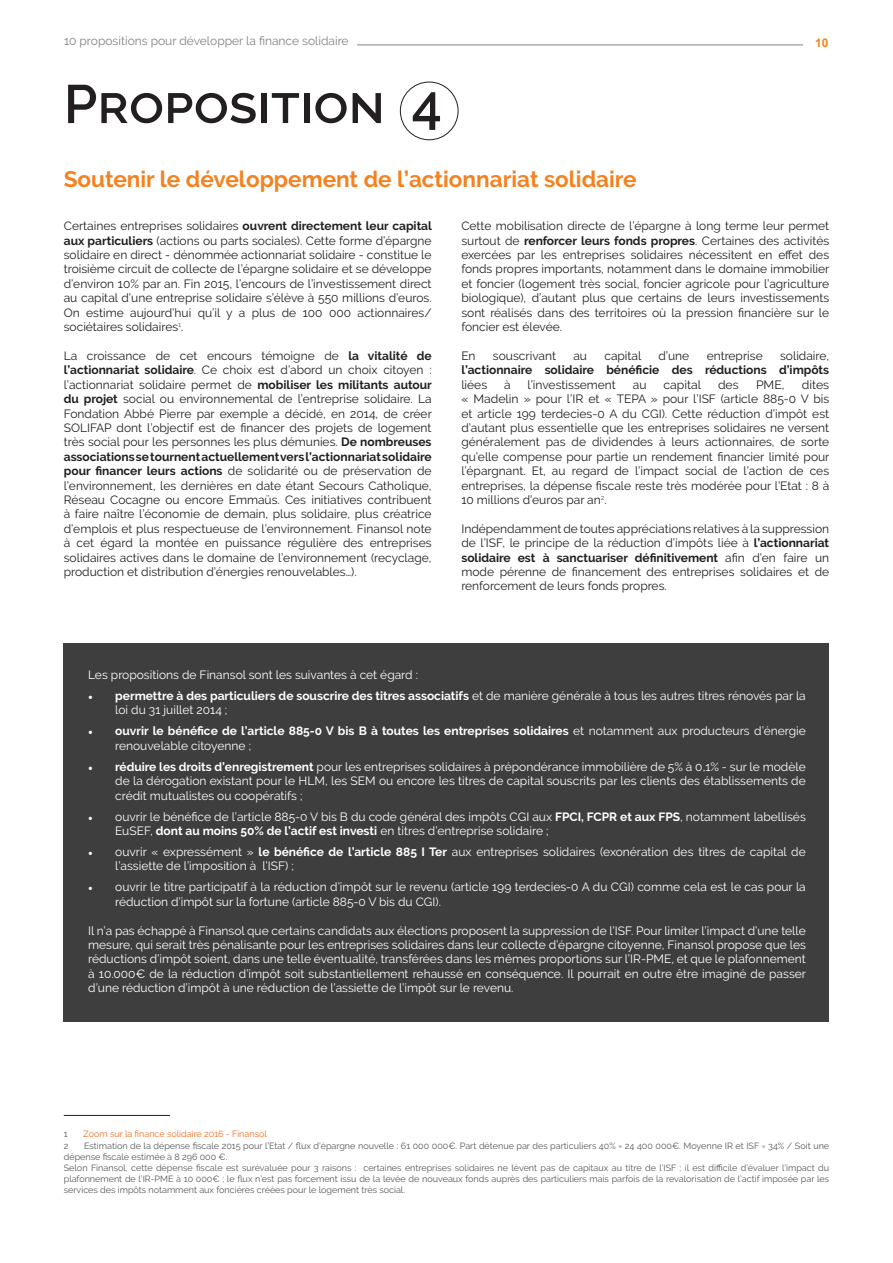
<style>
.page{position:relative;width:893px;height:1263px;background:#fff}
.page>*{position:absolute;margin:0;border:0;box-sizing:border-box;transform-origin:0 0}
.t1{font:600 54px "Raleway";color:#231f20}
.t2{font:700 22.5px "Raleway";color:#f58220}
.t3{font:12px/14.4px "Raleway";color:#231f20;text-align:justify}
.t4{font:12px/14.4px "Raleway";color:#fff}
.t5{font:700 12px/14.4px "Raleway";color:#fff}
.t6{font:700 12px "Raleway";color:#231f20}
.t7{font:12px "Raleway";color:#808285}
.t8{font:700 12px "Arial";color:#f58220}
.t9{font:9px/10.8px "Raleway";color:#57585a}
.t10{font:9px "Raleway";color:#f36e21}
.s1{font-weight:700}
.s2{font-family:"Minion Pro";font-weight:700}
.s3{font-family:"Minion Pro"}
.s4{font-weight:400}
</style>
<div class="page">
<hr style="left:357px;top:45px;width:446px;height:1px;background:#808285">
<hr style="left:64px;top:1115px;width:106px;height:1px;background:#231f20">
<div style="left:64px;top:643px;width:765px;height:379px;background:#3e3e3f"></div>
<div style="left:400px;top:82px;width:58px;height:58px;border:1px solid #231f20;border-radius:50%"></div>
<p class="t7" style="left:64px;top:34px;width:286px">10 propositions pour développer la finance solidaire</p>
<p class="t8" style="left:815px;top:34px;width:15px">10</p>
<h1 class="t1" style="left:64px;top:73px;width:380px">Proposition 4</h1>
<h2 class="t2" style="left:64px;top:167px;width:574px">Soutenir le développement de l’actionnariat solidaire</h2>
<p class="t3" style="left:64px;top:219px;width:370px">Certaines entreprises solidaires <span class="s1">ouvrent directement leur capital aux particuliers</span> (actions ou parts sociales). Cette forme d’épargne solidaire en direct - dénommée actionnariat solidaire - constitue le troisième circuit de collecte de l’épargne solidaire et se développe d’environ 10% par an. Fin 2015, l’encours de l’investissement direct au capital d’une entreprise solidaire s’élève à 550 millions d’euros.<br>On estime aujourd’hui qu’il y a plus de 100 000 actionnaires/ sociétaires solidaires<sup>1</sup>.</p>
<p class="t3" style="left:64px;top:348px;width:370px">La croissance de cet encours témoigne de <span class="s1">la vitalité de l’actionnariat solidaire</span>. Ce choix est d’abord un choix citoyen : l’actionnariat solidaire permet de <span class="s1">mobiliser les militants autour du projet</span> social ou environnemental de l’entreprise solidaire. La Fondation Abbé Pierre par exemple a décidé, en 2014, de créer SOLIFAP dont l’objectif est de financer des projets de logement très social pour les personnes les plus démunies. <span class="s1">De nombreuses associations se tournent actuellement vers l’actionnariat solidaire pour financer leurs actions</span> de solidarité ou de préservation de l’environnement, les dernières en date étant Secours Catholique, Réseau Cocagne ou encore Emmaüs. Ces initiatives contribuent à faire naître l’économie de demain, plus solidaire, plus créatrice d’emplois et plus respectueuse de l’environnement. Finansol note à cet égard la montée en puissance régulière des entreprises solidaires actives dans le domaine de l’environnement (recyclage, production et distribution d’énergies renouvelables…).</p>
<p class="t3" style="left:461px;top:219px;width:370px">Cette mobilisation directe de l’épargne à long terme leur permet surtout de <span class="s1">renforcer leurs fonds propres</span>. Certaines des activités exercées par les entreprises solidaires nécessitent en effet des fonds propres importants, notamment dans le domaine immobilier et foncier (logement très social, foncier agricole pour l’agriculture biologique), d’autant plus que certains de leurs investissements sont réalisés dans des territoires où la pression financière sur le foncier est élevée.</p>
<p class="t3" style="left:461px;top:348px;width:16px">En</p>
<p class="t3" style="left:493px;top:348px;width:65px">souscrivant</p>
<p class="t3" style="left:573px;top:348px;width:15px">au</p>
<p class="t3" style="left:604px;top:348px;width:38px">capital</p>
<p class="t3" style="left:658px;top:348px;width:32px">d’une</p>
<p class="t3" style="left:707px;top:348px;width:58px">entreprise</p>
<p class="t3" style="left:780px;top:348px;width:51px">solidaire,</p>
<p class="t6" style="left:461px;top:363px;width:369px">l’actionnaire solidaire bénéficie des réductions d’impôts</p>
<p class="t3" style="left:461px;top:377px;width:27px">liées</p>
<p class="t3" style="left:504px;top:377px;width:8px">à</p>
<p class="t3" style="left:528px;top:377px;width:90px">l’investissement</p>
<p class="t3" style="left:633px;top:377px;width:15px">au</p>
<p class="t3" style="left:663px;top:377px;width:39px">capital</p>
<p class="t3" style="left:718px;top:377px;width:22px">des</p>
<p class="t3" style="left:756px;top:377px;width:30px">PME,</p>
<p class="t3" style="left:461px;top:377px;width:370px;text-indent:340px">dites « Madelin » pour l’IR et « TEPA » pour l’ISF (article 885-0 V bis et article 199 terdecies-0 A du CGI). Cette réduction d’impôt est d’autant plus essentielle que les entreprises solidaires ne versent généralement pas de dividendes à leurs actionnaires, de sorte qu’elle compense pour partie un rendement financier limité pour l’épargnant. Et, au regard de l’impact social de l’action de ces entreprises, la dépense fiscale reste très modérée pour l’Etat : 8 à 10 millions d’euros par an<sup>2</sup>.</p>
<p class="t3" style="left:461px;top:521px;width:369px">Indépendamment de toutes appréciations relatives à la suppression de l’ISF, le principe de la réduction d’impôts liée à <span class="s1">l’actionnariat solidaire est à sanctuariser définitivement</span> afin d’en faire un mode pérenne de financement des entreprises solidaires et de renforcement de leurs fonds propres.</p>
<p class="t4" style="left:88px;top:667px;width:331px">Les propositions de Finansol sont les suivantes à cet égard :</p>
<p class="t4" style="left:115px;top:688px;width:692px;text-indent:-27px"><span class="s2">•</span> <span class="s1">permettre à des particuliers de souscrire des titres associatifs</span> et de manière générale à tous les autres titres rénovés par la loi du 31 juillet 2014 ;</p>
<p class="t5" style="left:115px;top:724px;width:692px;text-indent:-27px"><span class="s3">•</span> ouvrir le bénéfice de l’article 885-0 V bis B à toutes les entreprises solidaires <span class="s4">et notamment aux producteurs d’énergie renouvelable citoyenne ;</span></p>
<p class="t4" style="left:115px;top:759px;width:692px;text-align:justify;text-indent:-27px"><span class="s2">•</span> <span class="s1">réduire les droits d’enregistrement</span> pour les entreprises solidaires à prépondérance immobilière de 5% à 0,1% - sur le modèle de la dérogation existant pour le HLM, les SEM ou encore les titres de capital souscrits par les clients des établissements de crédit mutualistes ou coopératifs ;</p>
<p class="t4" style="left:115px;top:809px;width:692px;text-indent:-27px"><span class="s3">•</span> ouvrir le bénéfice de l’article 885-0 V bis B du code général des impôts CGI aux <span class="s1">FPCI, FCPR et aux FPS</span>, notamment labellisés<br>EuSEF, <span class="s1">dont au moins 50% de l’actif est investi</span> en titres d’entreprise solidaire ;</p>
<p class="t4" style="left:115px;top:844px;width:692px;text-indent:-27px"><span class="s3">•</span> ouvrir « expressément » <span class="s1">le bénéfice de l’article 885 I Ter</span> aux entreprises solidaires (exonération des titres de capital de l’assiette de l’imposition à l’ISF) ;</p>
<p class="t4" style="left:115px;top:880px;width:692px;text-indent:-27px"><span class="s3">•</span> ouvrir le titre participatif à la réduction d’impôt sur le revenu (article 199 terdecies-0 A du CGI) comme cela est le cas pour la réduction d’impôt sur la fortune (article 885-0 V bis du CGI).</p>
<p class="t4" style="left:88px;top:923px;width:719px;text-align:justify">Il n’a pas échappé à Finansol que certains candidats aux élections proposent la suppression de l’ISF. Pour limiter l’impact d’une telle mesure, qui serait très pénalisante pour les entreprises solidaires dans leur collecte d’épargne citoyenne, Finansol propose que les réductions d’impôt soient, dans une telle éventualité, transférées dans les mêmes proportions sur l’IR-PME, et que le plafonnement à 10.000€ de la réduction d’impôt soit substantiellement rehaussé en conséquence. Il pourrait en outre être imaginé de passer d’une réduction d’impôt à une réduction de l’assiette de l’impôt sur le revenu.</p>
<p class="t9" style="left:64px;top:1128px;width:5px">1</p>
<p class="t10" style="left:83px;top:1128px;width:185px">Zoom sur la finance solidaire 2016 - Finansol</p>
<p class="t9" style="left:64px;top:1141px;width:6px">2</p>
<p class="t9" style="left:64px;top:1141px;width:767px;text-indent:20px">Estimation de la dépense fiscale 2015 pour l’Etat / flux d’épargne nouvelle : 61 000 000€. Part détenue par des particuliers 40% = 24 400 000€. Moyenne IR et ISF = 34% / Soit une dépense fiscale estimée à 8 296 000 €.<br>Selon Finansol, cette dépense fiscale est surévaluée pour 3 raisons : certaines entreprises solidaires ne lèvent pas de capitaux au titre de l’ISF ; il est difficile d’évaluer l’impact du plafonnement de l’IR-PME à 10 000€ ; le flux n’est pas forcement issu de la levée de nouveaux fonds auprès des particuliers mais parfois de la revalorisation de l’actif imposée par les services des impôts notamment aux foncières créées pour le logement très social.</p>
</div>
